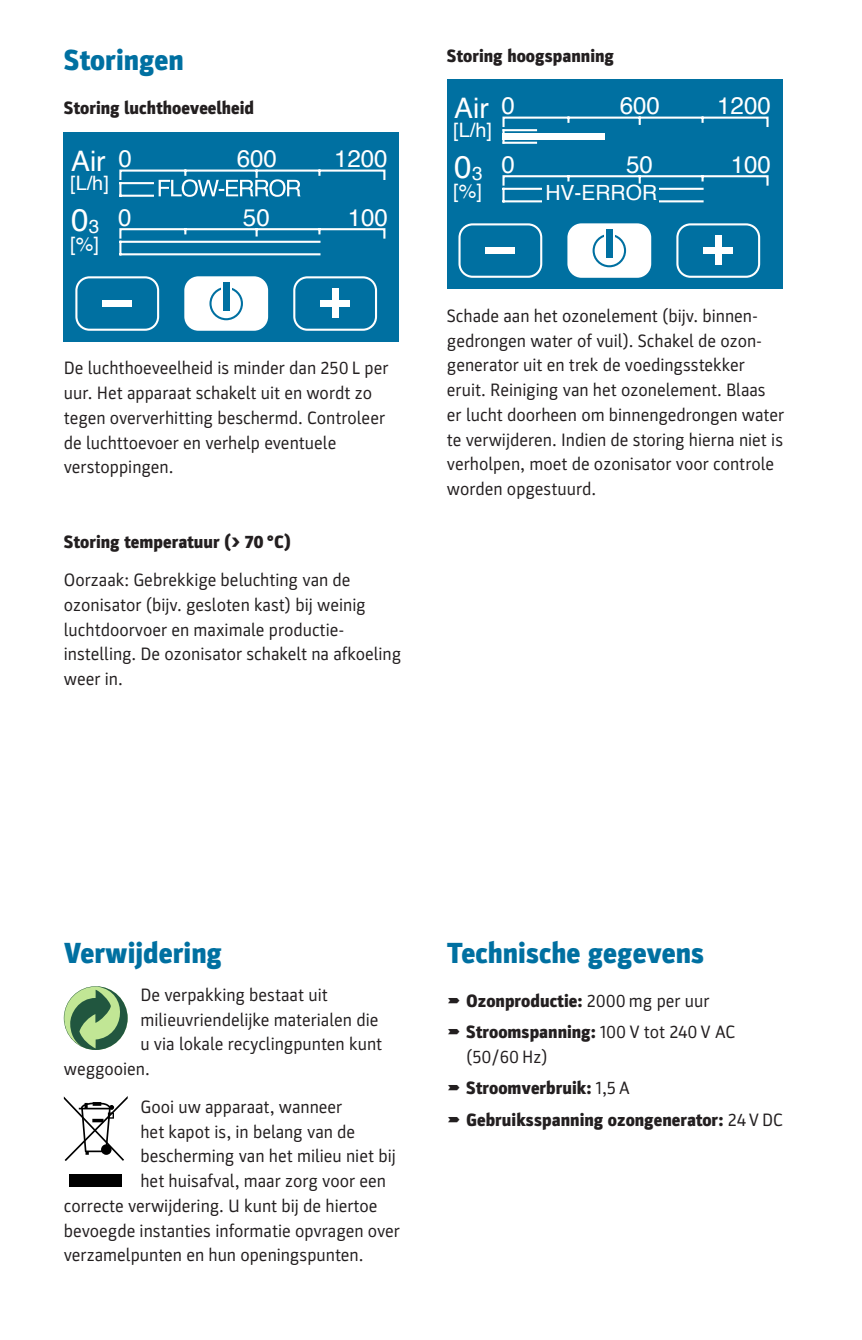
<style>
.page{position:relative;width:862px;height:1340px;background:#fff}
.page>*{position:absolute;margin:0;border:0;box-sizing:border-box;transform-origin:0 0}
.t1{font:31.5px "Helvetica";color:#fff}
.t2{font:900 29.25px "Parka";color:#0070a1}
.t3{font:28.35px "Helvetica";color:#fff}
.t4{font:24.07px "Helvetica";color:#fff}
.t5{font:20.93px "Helvetica";color:#fff}
.t6{font:19.8px "Helvetica";color:#fff}
.LI{font:18px/24.8px "Parka";color:#231f20}
.LI-2{font:900 18px "Parka";color:#231f20}
.s1{font-size:18.9px}
.s2{font-weight:400}
.s3{font-weight:900}
</style>
<div class="page">
<div style="left:64px;top:133px;width:335px;height:209px;background:#0070a1"></div>
<div style="left:293px;top:276px;width:84px;height:55px;border:2px solid #fff;border-radius:13px"></div>
<div style="left:320px;top:300px;width:29px;height:6px;background:#fff"></div>
<div style="left:332px;top:289px;width:6px;height:29px;background:#fff"></div>
<div style="left:185px;top:277px;width:82px;height:53px;background:#fff;border-radius:13px"></div>
<div style="left:184px;top:276px;width:84px;height:55px;border:2px solid #fff;border-radius:13px"></div>
<div style="left:209px;top:287px;width:34px;height:33px;border:2px solid #0070a1;border-radius:50%"></div>
<svg style="left:221px;top:282px;width:10px;height:29px"></svg>
<div style="left:223px;top:282px;width:6px;height:29px;background:#0070a1"></div>
<div style="left:75px;top:276px;width:84px;height:55px;border:2px solid #fff;border-radius:13px"></div>
<div style="left:102px;top:300px;width:30px;height:6px;background:#fff"></div>
<hr style="left:120px;top:253px;width:199px;height:2px;background:#fff">
<svg style="left:119px;top:228px;width:267px;height:26px"></svg>
<svg style="left:119px;top:169px;width:267px;height:28px"></svg>
<div style="left:446px;top:80px;width:335px;height:209px;background:#0070a1"></div>
<div style="left:676px;top:223px;width:83px;height:55px;border:2px solid #fff;border-radius:13px"></div>
<div style="left:703px;top:247px;width:29px;height:6px;background:#fff"></div>
<div style="left:714px;top:236px;width:7px;height:29px;background:#fff"></div>
<div style="left:568px;top:224px;width:81px;height:53px;background:#fff;border-radius:13px"></div>
<div style="left:567px;top:223px;width:84px;height:55px;border:2px solid #fff;border-radius:13px"></div>
<div style="left:592px;top:234px;width:33px;height:33px;border:2px solid #0070a1;border-radius:50%"></div>
<svg style="left:603px;top:229px;width:11px;height:29px"></svg>
<div style="left:606px;top:229px;width:6px;height:29px;background:#0070a1"></div>
<div style="left:458px;top:223px;width:84px;height:55px;border:2px solid #fff;border-radius:13px"></div>
<div style="left:485px;top:247px;width:29px;height:6px;background:#fff"></div>
<hr style="left:503px;top:200px;width:199px;height:2px;background:#fff">
<svg style="left:502px;top:175px;width:267px;height:26px"></svg>
<hr style="left:503px;top:142px;width:32px;height:2px;background:#fff">
<svg style="left:502px;top:116px;width:267px;height:27px"></svg>
<div style="left:542px;top:184px;width:116px;height:21px;background:#0070a1"></div>
<svg style="left:64px;top:986px;width:64px;height:64px"></svg>
<div style="left:69px;top:1173px;width:53px;height:13px;background:#000"></div>
<svg style="left:64px;top:1096px;width:64px;height:65px"></svg>
<h1 class="t2" style="left:64px;top:43px;width:121px">Storingen</h1>
<h2 class="LI-2" style="left:64px;top:98px;width:192px">Storing luchthoeveelheid</h2>
<h2 class="LI-2" style="left:446px;top:45px;width:169px">Storing hoogspanning</h2>
<h3 class="t3" style="left:454px;top:86px;width:36px">Air</h3>
<p class="t6" style="left:453px;top:115px;width:40px">[L/h]</p>
<h3 class="t4" style="left:501px;top:87px;width:15px">0</h3>
<h3 class="t4" style="left:619px;top:87px;width:42px">600</h3>
<h3 class="t4" style="left:716px;top:87px;width:55px">1200</h3>
<h3 class="t4" style="left:118px;top:140px;width:15px">0</h3>
<h3 class="t4" style="left:236px;top:140px;width:42px">600</h3>
<h3 class="t4" style="left:334px;top:140px;width:55px">1200</h3>
<h3 class="t3" style="left:71px;top:139px;width:36px">Air</h3>
<h3 class="t4" style="left:501px;top:145px;width:15px">0</h3>
<h3 class="t4" style="left:625px;top:145px;width:28px">50</h3>
<h3 class="t4" style="left:730px;top:145px;width:42px">100</h3>
<p class="t6" style="left:453px;top:176px;width:30px">[%]</p>
<h1 class="t1" style="left:454px;top:142px;width:30px">0<span class="s1">3</span></h1>
<p class="t6" style="left:70px;top:168px;width:40px">[L/h]</p>
<p class="t5" style="left:545px;top:177px;width:113px">HV-ERROR</p>
<h1 class="t1" style="left:71px;top:195px;width:30px">0<span class="s1">3</span></h1>
<p class="t6" style="left:70px;top:228px;width:30px">[%]</p>
<h3 class="t4" style="left:118px;top:198px;width:15px">0</h3>
<h3 class="t4" style="left:243px;top:198px;width:28px">50</h3>
<h3 class="t4" style="left:347px;top:198px;width:42px">100</h3>
<p class="LI" style="left:64px;top:356px;width:326px">De luchthoeveelheid is minder dan 250 L per uur. Het apparaat schakelt uit en wordt zo tegen oververhitting beschermd. Controleer de luchttoevoer en verhelp eventuele verstoppingen.</p>
<h2 class="LI-2" style="left:64px;top:532px;width:228px">Storing temperatuur (&gt; 70 °C)</h2>
<h2 class="LI" style="left:64px;top:567px;width:339px">Oorzaak: Gebrekkige beluchting van de ozonisator (bijv. gesloten kast) bij weinig luchtdoorvoer en maximale productie&shy;instelling. De ozonisator schakelt na afkoeling weer in.</h2>
<p class="LI" style="left:446px;top:303px;width:338px">Schade aan het ozonelement (bijv. binnen&shy;gedrongen water of vuil). Schakel de ozon&shy;generator uit en trek de voedingsstekker eruit. Reiniging van het ozonelement. Blaas er lucht doorheen om binnengedrongen water te verwijderen. Indien de storing hierna niet is verholpen, moet de ozonisator voor controle worden opgestuurd.</p>
<p class="t2" style="left:64px;top:936px;width:160px">Verwijdering</p>
<p class="LI" style="left:140px;top:982px;width:189px">De verpakking bestaat uit</p>
<p class="LI" style="left:140px;top:1007px;width:239px">milieuvriendelijke materialen die</p>
<p class="LI" style="left:140px;top:1032px;width:243px">u via lokale recyclingpunten kunt</p>
<p class="LI" style="left:64px;top:1056px;width:87px">weggooien.</p>
<p class="LI" style="left:140px;top:1094px;width:203px">Gooi uw apparaat, wanneer</p>
<p class="LI" style="left:140px;top:1119px;width:216px">het kapot is, in belang van de</p>
<p class="LI" style="left:140px;top:1143px;width:257px">bescherming van het milieu niet bij</p>
<p class="LI" style="left:140px;top:1168px;width:247px">het huisafval, maar zorg voor een</p>
<p class="LI" style="left:64px;top:1193px;width:315px">correcte verwijdering. U kunt bij de hiertoe</p>
<p class="LI" style="left:64px;top:1218px;width:337px">bevoegde instanties informatie opvragen over</p>
<p class="LI" style="left:64px;top:1242px;width:301px">verzamelpunten en hun openingspunten.</p>
<h1 class="t2" style="left:446px;top:936px;width:259px">Technische gegevens</h1>
<p class="LI-2" style="left:446px;top:990px;width:264px"><span class="s2">➡</span> Ozonproductie: <span class="s2">2000 mg per uur</span></p>
<p class="LI" style="left:466px;top:1020px;width:270px;text-indent:-19px">➡ <span class="s3">Stroomspanning:</span> 100 V tot 240 V AC (50/60 Hz)</p>
<p class="LI-2" style="left:446px;top:1077px;width:184px"><span class="s2">➡</span> Stroomverbruik: <span class="s2">1,5 A</span></p>
<p class="LI-2" style="left:446px;top:1109px;width:337px"><span class="s2">➡</span> Gebruiksspanning ozongenerator: <span class="s2">24 V DC</span></p>
</div>
